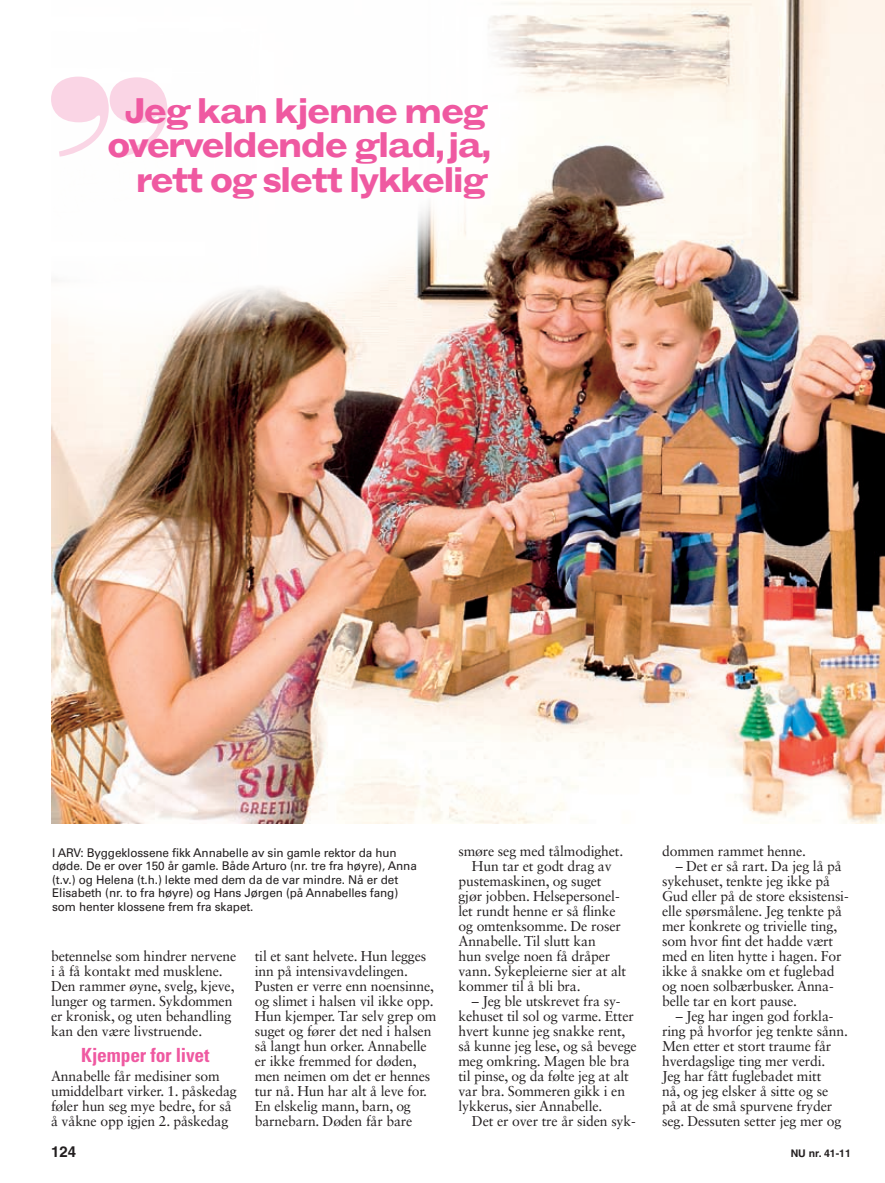
<style>
.page{position:relative;width:885px;height:1183px;background:#fff}
.page>*{position:absolute;margin:0;border:0;box-sizing:border-box;transform-origin:0 0}
.t1{font:700 expanded 36px/34.5px "Grotesque MT Std";letter-spacing:-.07em;color:#ef59a1;text-align:right;scale:.95 1}
.t2{font:700 condensed 19.5px "Univers LT Std";letter-spacing:-.01em;color:#ef59a1}
.t3{font:700 15px "Helvetica";color:#231f20}
.t4{font:14.25px/15px "Sabon LT Std";letter-spacing:-.01em;color:#231f20}
.t5{font:12px/13.5px "Univers LT Std";letter-spacing:-.01em;color:#231f20}
.t6{font:700 10.5px "Helvetica";color:#231f20}
</style>
<div class="page">
<img style="left:51px;top:0;width:833px;height:823px">
<svg style="left:51px;top:0;width:492px;height:345px"></svg>
<svg style="left:51px;top:77px;width:116px;height:80px"></svg>
<h1 class="t1" style="left:107px;top:93px;width:407px">Jeg kan kjenne meg overveldende glad,ja, rett og slett lykkelig</h1>
<p class="t5" style="left:52px;top:845px;width:366px">I ARV: Byggeklossene fikk Annabelle av sin gamle rektor da hun døde. De er over 150 år gamle. Både Arturo (nr. tre fra høyre), Anna (t.v.) og Helena (t.h.) lekte med dem da de var mindre. Nå er det Elisabeth (nr. to fra høyre) og Hans Jørgen (på Annabelles fang) som henter klossene frem fra skapet.</p>
<p class="t4" style="left:51px;top:947px;width:187px">betennelse som hindrer nervene i å få kontakt med musklene.<br>Den rammer øyne, svelg, kjeve, lunger og tarmen. Sykdommen er kronisk, og uten behandling kan den være livstruende.</p>
<h2 class="t2" style="left:81px;top:1043px;width:130px">Kjemper for livet</h2>
<p class="t4" style="left:51px;top:1067px;width:187px">Annabelle får medisiner som umiddelbart virker. 1. påskedag føler hun seg mye bedre, for så å våkne opp igjen 2. påskedag</p>
<p class="t4" style="left:255px;top:947px;width:183px">til et sant helvete. Hun legges inn på intensivavdelingen.<br>Pusten er verre enn noensinne, og slimet i halsen vil ikke opp.<br>Hun kjemper. Tar selv grep om suget og fører det ned i halsen så langt hun orker. Annabelle er ikke fremmed for døden, men neimen om det er hennes tur nå. Hun har alt å leve for.<br>En elskelig mann, barn, og barnebarn. Døden får bare</p>
<p class="t4" style="left:458px;top:842px;width:166px">smøre seg med tålmodighet.</p>
<p class="t4" style="left:472px;top:857px;width:141px">Hun tar et godt drag av</p>
<p class="t4" style="left:458px;top:872px;width:145px">pustemaskinen, og suget</p>
<p class="t4" style="left:458px;top:887px;width:163px">gjør jobben. Helsepersonel-</p>
<p class="t4" style="left:458px;top:902px;width:159px">let rundt henne er så flinke</p>
<p class="t4" style="left:458px;top:917px;width:164px">og omtenksomme. De roser</p>
<p class="t4" style="left:458px;top:932px;width:139px">Annabelle. Til slutt kan</p>
<p class="t4" style="left:458px;top:947px;width:153px">hun svelge noen få dråper</p>
<p class="t4" style="left:458px;top:962px;width:169px">vann. Sykepleierne sier at alt</p>
<p class="t4" style="left:458px;top:977px;width:124px">kommer til å bli bra.</p>
<p class="t4" style="left:458px;top:992px;width:180px;text-indent:14px">– Jeg ble utskrevet fra sy&shy;kehuset til sol og varme. Etter hvert kunne jeg snakke rent, så kunne jeg lese, og så bevege meg omkring. Magen ble bra til pinse, og da følte jeg at alt var bra. Sommeren gikk i en lykkerus, sier Annabelle.</p>
<p class="t4" style="left:472px;top:1112px;width:165px">Det er over tre år siden syk-</p>
<p class="t4" style="left:662px;top:842px;width:145px">dommen rammet henne.</p>
<p class="t4" style="left:662px;top:858px;width:188px;text-indent:14px">– Det er så rart. Da jeg lå på sykehuset, tenkte jeg ikke på<br>Gud eller på de store eksistensi&shy;elle spørsmålene. Jeg tenkte på mer konkrete og trivielle ting, som hvor fint det hadde vært med en liten hytte i hagen. For ikke å snakke om et fuglebad og noen solbærbusker. Anna&shy;belle tar en kort pause.</p>
<p class="t4" style="left:662px;top:1008px;width:187px;text-indent:14px">– Jeg har ingen god forkla&shy;ring på hvorfor jeg tenkte sånn.<br>Men etter et stort traume får hverdagslige ting mer verdi.<br>Jeg har fått fuglebadet mitt<br>nå, og jeg elsker å sitte og se<br>på at de små spurvene fryder seg. Dessuten setter jeg mer og</p>
<p class="t3" style="left:51px;top:1141px;width:27px">124</p>
<p class="t6" style="left:790px;top:1146px;width:62px">NU nr. 41-11</p>
</div>
